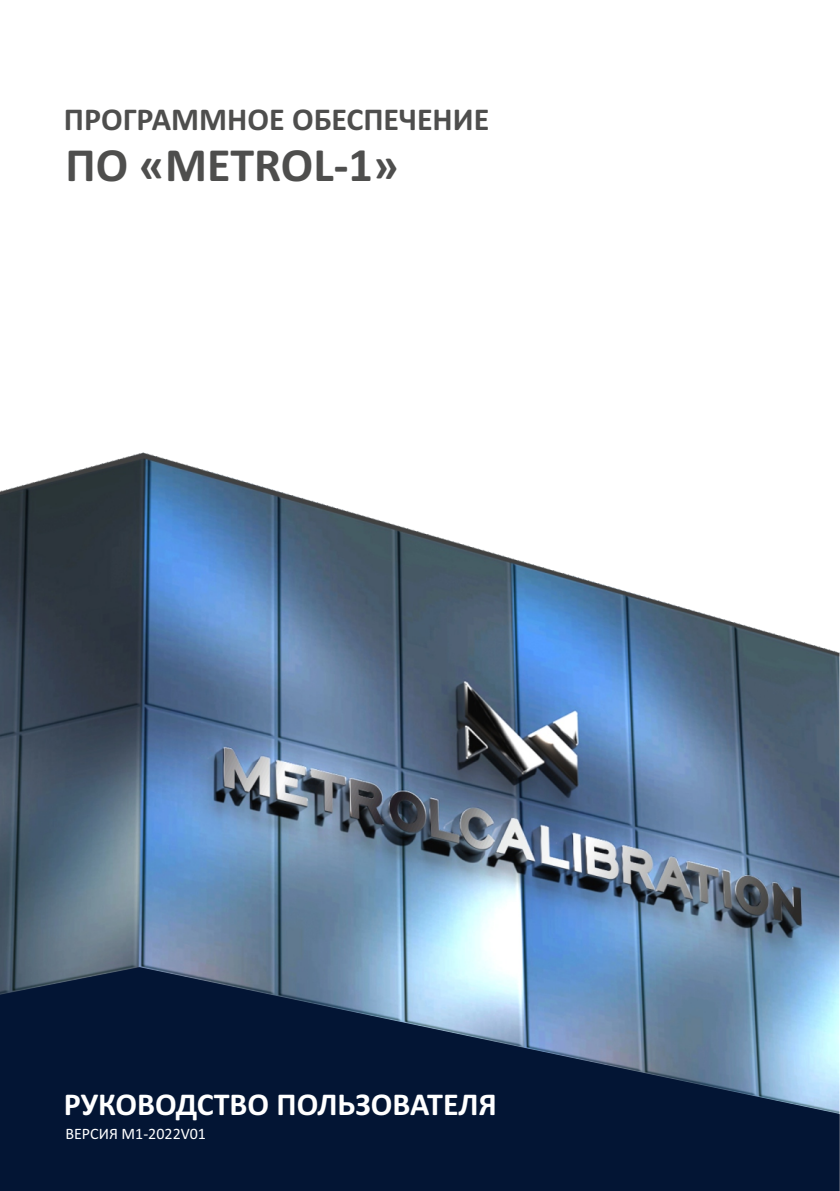
<style>
.page{position:relative;width:840px;height:1191px;background:#fff}
.page>*{position:absolute;margin:0;border:0;box-sizing:border-box;transform-origin:0 0}
.t1{font:700 48px "Calibri";color:#4e4e4d}
.t2{font:700 32px "Calibri";color:#fff}
.t3{font:700 32px "Calibri";color:#4e4e4d}
.t4{font:16px "Calibri";color:#fff}
</style>
<div class="page">
<img style="left:0;top:452px;width:839px;height:515px">
<svg style="left:0;top:967px;width:839px;height:224px;background:#263d5b"></svg>
<p class="t3" style="left:64px;top:106px;width:427px">ПРОГРАММНОЕ ОБЕСПЕЧЕНИЕ</p>
<h1 class="t1" style="left:65px;top:145px;width:334px">ПО «METROL-1»</h1>
<p class="t2" style="left:64px;top:1091px;width:434px">РУКОВОДСТВО ПОЛЬЗОВАТЕЛЯ</p>
<p class="t4" style="left:65px;top:1127px;width:142px">ВЕРСИЯ M1-2022V01</p>
</div>
